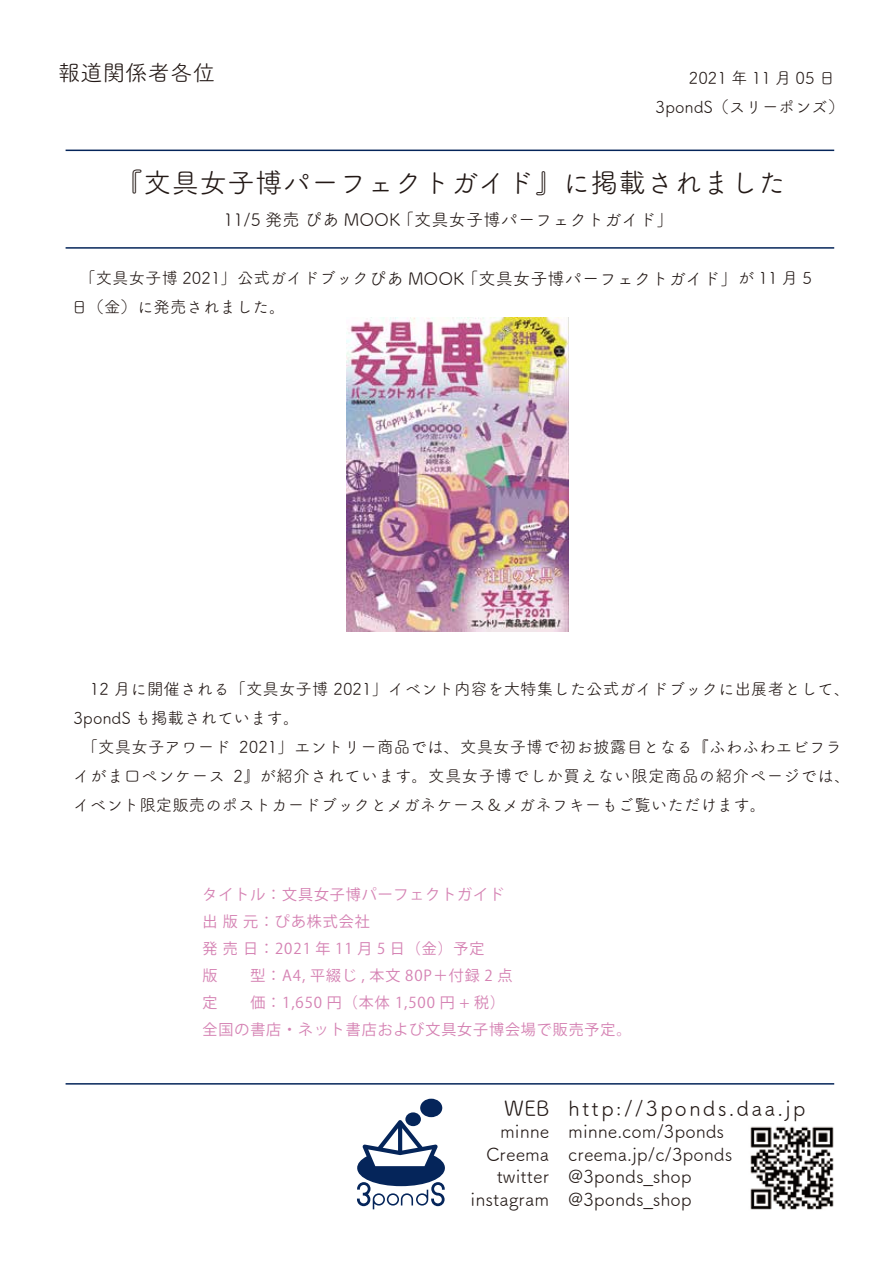
<style>
.page{position:relative;width:893px;height:1263px;background:#fff}
.page>*{position:absolute;margin:0;border:0;box-sizing:border-box;transform-origin:0 0}
.t1{font:27.9px "Tsuku A Rd Gothic Std R";color:#221815}
.t2{font:22.5px "Tsuku A Rd Gothic Std R";color:#221815}
.t3{font:21px "Tsuku A Rd Gothic Std R";letter-spacing:.1em;color:#221815}
.t4{font:18px/22.5px "Tsuku A Rd Gothic Std R";color:#221815;text-align:right}
.t5{font:17.25px "Tsuku A Rd Gothic Std R";color:#221815}
.t6{font:16.5px/28.8px "Tsuku A Rd Gothic Std R";color:#221815}
.t7{font:15px/27px "Koz Go Pr 6 N";letter-spacing:.06em;color:#d582b3}
.s1{font-size:17.25px}
</style>
<div class="page">
<img style="left:750px;top:1126px;width:84px;height:84px">
<div style="left:420px;top:1099px;width:22px;height:18px;background:#05255a;border-radius:50%"></div>
<div style="left:405px;top:1112px;width:16px;height:14px;background:#05255a;border-radius:50%"></div>
<svg style="left:357px;top:1120px;width:88px;height:89px"></svg>
<hr style="left:66px;top:1083px;width:768px;height:1px;background:#05255a">
<hr style="left:66px;top:150px;width:768px;height:1px;background:#05255a">
<hr style="left:66px;top:247px;width:768px;height:2px;background:#05255a">
<img style="left:347px;top:317px;width:222px;height:314px">
<h2 class="t2" style="left:58px;top:56px;width:159px">報道関係者各位</h2>
<p class="t6" style="left:689px;top:63px;width:148px">2021 年 11 月 05 日</p>
<p class="t6" style="left:655px;top:92px;width:191px">3pondS（スリーポンズ）</p>
<h1 class="t1" style="left:116px;top:161px;width:672px">『文具女子博パーフェクトガイド』に掲載されました</h1>
<p class="t5" style="left:224px;top:207px;width:451px">11/5 発売 ぴあ MOOK 「文具女子博パーフェクトガイド」</p>
<p class="t6" style="left:71px;top:263px;width:742px">　「文具女子博 2021」公式ガイドブック<span class="s1">ぴあ MOOK 「文具女子博パーフェクトガイド」</span>が 11 月 5日（金）に発売されました。</p>
<p class="t6" style="left:73px;top:674px;width:779px">　12 月に開催される「文具女子博 2021」イベント内容を大特集した公式ガイドブックに出展者として、3pondS も掲載されています。<br>　「文具女子アワード 2021」エントリー商品では、文具女子博で初お披露目となる『ふわふわエビフライがま口ペンケース 2』が紹介されています。文具女子博でしか買えない限定商品の紹介ページでは、イベント限定販売のポストカードブックとメガネケース＆メガネフキーもご覧いただけます。</p>
<p class="t7" style="left:203px;top:881px;width:430px">タイトル：文具女子博パーフェクトガイド<br>出 版 元：ぴあ株式会社<br>発 売 日：2021 年 11 月 5 日（金）予定<br>版　　型：A4, 平綴じ , 本文 80P＋付録 2 点<br>定　　価：1,650 円（本体 1,500 円 + 税）<br>全国の書店・ネット書店および文具女子博会場で販売予定。</p>
<p class="t3" style="left:504px;top:1092px;width:47px">WEB</p>
<p class="t4" style="left:471px;top:1119px;width:80px">minne<br>Creema twitter instagram</p>
<p class="t3" style="left:568px;top:1092px;width:239px">http://3ponds.daa.jp</p>
<p class="t4" style="left:568px;top:1119px;width:166px;text-align:left">minne.com/3ponds creema.jp/c/3ponds @3ponds_shop @3ponds_shop</p>
</div>
